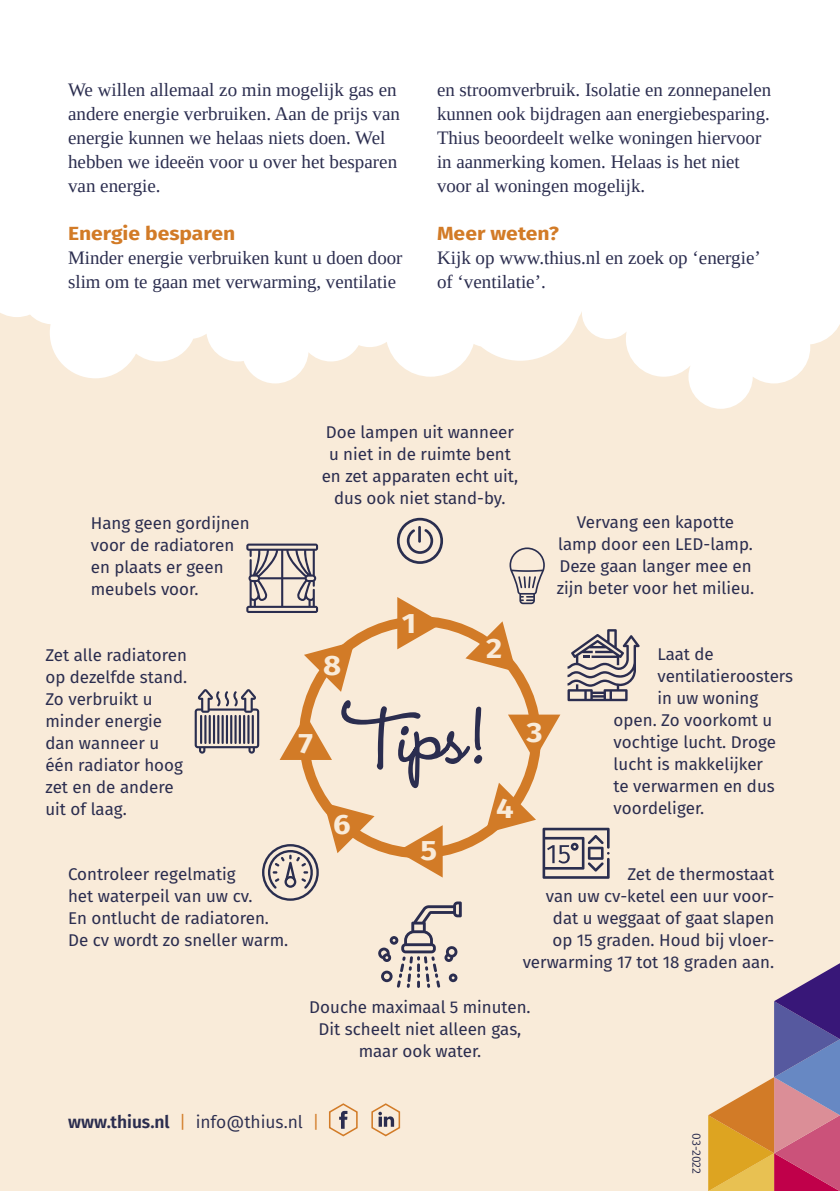
<style>
.page{position:relative;width:840px;height:1191px;background:#fff}
.page>*{position:absolute;margin:0;border:0;box-sizing:border-box;transform-origin:0 0}
.t1{font:700 28px "Fira Sans";color:#f9ebd9;scale:1.11 1}
.t2{font:19px/24px "Tinos";color:#2b2d4f}
.t3{font:700 19px "Fira Sans";color:#d27b27;scale:1.11 1}
.t4{font:17.6px "Fira Sans";color:#2b2d4f}
.t5{font:17px/22px "Fira Sans";color:#2b2d4f}
.t6{font:12px "Fira Sans";letter-spacing:-.005em;color:#2b2d4f}
.s1{font-weight:600}
.s2{color:#d27b27}
</style>
<div class="page">
<div style="left:0;top:0;width:839px;height:1191px;background:#f9ebd9"></div>
<svg style="left:0;top:264px;width:839px;height:145px;fill:#fff"></svg>
<div style="left:0;top:0;width:839px;height:264px;background:#fff"></div>
<svg style="left:329px;top:1103px;width:29px;height:34px"></svg>
<svg style="left:371px;top:1103px;width:29px;height:34px"></svg>
<svg style="left:708px;top:963px;width:132px;height:228px"></svg>
<svg style="left:194px;top:518px;width:445px;height:470px"></svg>
<p class="t2" style="left:68px;top:78px;width:333px">We willen allemaal zo min mogelijk gas en andere energie verbruiken. Aan de prijs van energie kunnen we helaas niets doen. Wel hebben we ideeën voor u over het besparen van energie.</p>
<p class="t3" style="left:68px;top:217px;width:152px">Energie besparen</p>
<p class="t2" style="left:68px;top:246px;width:335px">Minder energie verbruiken kunt u doen door slim om te gaan met verwarming, ventilatie</p>
<p class="t2" style="left:437px;top:78px;width:335px">en stroomverbruik. Isolatie en zonnepanelen kunnen ook bijdragen aan energiebesparing.<br>Thius beoordeelt welke woningen hiervoor in aanmerking komen. Helaas is het niet voor al woningen mogelijk.</p>
<p class="t3" style="left:437px;top:217px;width:111px">Meer weten?</p>
<p class="t2" style="left:437px;top:246px;width:325px">Kijk op www.thius.nl en zoek op ‘energie’ of ‘ventilatie’.</p>
<p class="t5" style="left:321px;top:421px;width:198px;text-align:center">Doe lampen uit wanneer u niet in de ruimte bent en zet apparaten echt uit, dus ook niet stand-by.</p>
<p class="t5" style="left:91px;top:511px;width:160px">Hang geen gordijnen voor de radiatoren en plaats er geen meubels voor.</p>
<p class="t5" style="left:556px;top:510px;width:199px;text-align:center">Vervang een kapotte lamp door een LED-lamp.<br>Deze gaan langer mee en zijn beter voor het milieu.</p>
<p class="t5" style="left:45px;top:643px;width:143px">Zet alle radiatoren op dezelfde stand.<br>Zo verbruikt u minder energie dan wanneer u één radiator hoog zet en de andere uit of laag.</p>
<p class="t5" style="left:68px;top:862px;width:221px">Controleer regelmatig<br>het waterpeil van uw cv.<br>En ontlucht de radiatoren.<br>De cv wordt zo sneller warm.</p>
<h1 class="t1" style="left:323px;top:641px;width:18px">8</h1>
<h1 class="t1" style="left:298px;top:720px;width:15px">7</h1>
<h1 class="t1" style="left:333px;top:800px;width:17px">6</h1>
<h1 class="t1" style="left:401px;top:599px;width:14px">1</h1>
<h1 class="t1" style="left:420px;top:826px;width:17px">5</h1>
<h1 class="t1" style="left:485px;top:625px;width:16px">2</h1>
<h1 class="t1" style="left:526px;top:708px;width:16px">3</h1>
<h1 class="t1" style="left:496px;top:785px;width:17px">4</h1>
<p class="t5" style="left:657px;top:642px;width:58px">Laat de</p>
<p class="t5" style="left:657px;top:664px;width:137px">ventilatieroosters</p>
<p class="t5" style="left:657px;top:686px;width:102px">in uw woning</p>
<p class="t5" style="left:613px;top:708px;width:160px">open. Zo voorkomt u</p>
<p class="t5" style="left:613px;top:730px;width:164px">vochtige lucht. Droge</p>
<p class="t5" style="left:613px;top:752px;width:151px">lucht is makkelijker</p>
<p class="t5" style="left:613px;top:774px;width:162px">te verwarmen en dus</p>
<p class="t5" style="left:613px;top:796px;width:92px">voordeliger.</p>
<p class="t5" style="left:522px;top:862px;width:253px;text-align:right">Zet de thermostaat<br>van uw cv-ketel een uur voor&shy;dat u weggaat of gaat slapen<br>op 15 graden. Houd bij vloer&shy;verwarming 17 tot 18 graden aan.</p>
<p class="t5" style="left:309px;top:995px;width:223px;text-align:center">Douche maximaal 5 minuten.<br>Dit scheelt niet alleen gas, maar ook water.</p>
<p class="t4" style="left:68px;top:1109px;width:253px"><span class="s1">www.thius.nl</span> <span class="s2">|</span> info@thius.nl <span class="s2">|</span></p>
<p class="t6" style="left:705px;top:1133px;width:42px;rotate:90deg">03-2022</p>
</div>
